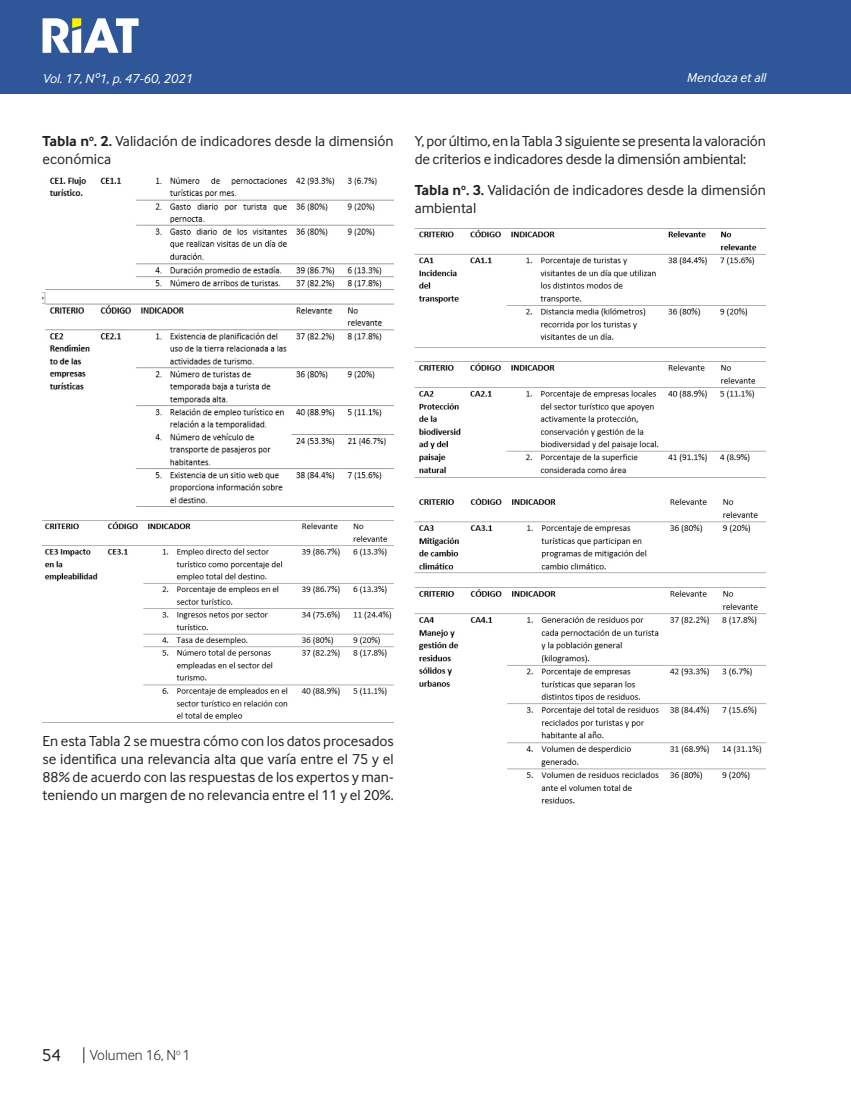
<style>
.page{position:relative;width:851px;height:1106px;background:#fff}
.page>*{position:absolute;margin:0;border:0;box-sizing:border-box;transform-origin:0 0}
.t1{font:18px "Inter Face";color:#231f20}
.Cuerpo_de_Texto{font:15px/18px "Inter Face";color:#231f20}
.t2{font:300 15px "Inter Face";color:#231f20}
.Cuño_de_pagina{font:italic 13.5px "Inter Face";color:#fff}
.s1{font-weight:700}
</style>
<div class="page">
<div style="left:0;top:0;width:850px;height:94px;background:#2f5699"></div>
<hr style="left:850px;top:0;width:1px;height:94px;background:#2f5699">
<svg style="left:43px;top:18px;width:95px;height:35px"></svg>
<svg style="left:83px;top:1047px;width:1px;height:16px"></svg>
<img style="left:43px;top:177px;width:350px;height:327px">
<img style="left:43px;top:520px;width:350px;height:203px">
<img style="left:415px;top:228px;width:350px;height:246px">
<img style="left:415px;top:498px;width:350px;height:305px">
<p class="Cuño_de_pagina" style="left:43px;top:71px;width:151px">Vol. 17, Nº1, p. 47-60, 2021</p>
<p class="Cuño_de_pagina" style="left:686px;top:70px;width:81px">Mendoza et all</p>
<p class="Cuerpo_de_Texto" style="left:43px;top:132px;width:352px"><span class="s1">Tabla n</span><sup>o</sup><span class="s1">. 2.</span> Validación de indicadores desde la dimensión económica</p>
<p class="Cuerpo_de_Texto" style="left:414px;top:132px;width:352px">Y, por último, en la Tabla 3 siguiente se presenta la valoración de criterios e indicadores desde la dimensión ambiental:</p>
<p class="Cuerpo_de_Texto" style="left:414px;top:181px;width:352px"><span class="s1">Tabla n</span><sup>o</sup><span class="s1">. 3.</span> Validación de indicadores desde la dimensión ambiental</p>
<p class="Cuerpo_de_Texto" style="left:43px;top:732px;width:352px;text-align:justify">En esta Tabla 2 se muestra cómo con los datos procesados se identifica una relevancia alta que varía entre el 75 y el 88% de acuerdo con las respuestas de los expertos y man&shy;teniendo un margen de no relevancia entre el 11 y el 20%.</p>
<p class="t1" style="left:42px;top:1045px;width:21px">54</p>
<p class="t2" style="left:90px;top:1046px;width:102px">Volumen 16, N<sup>o</sup> 1</p>
</div>
